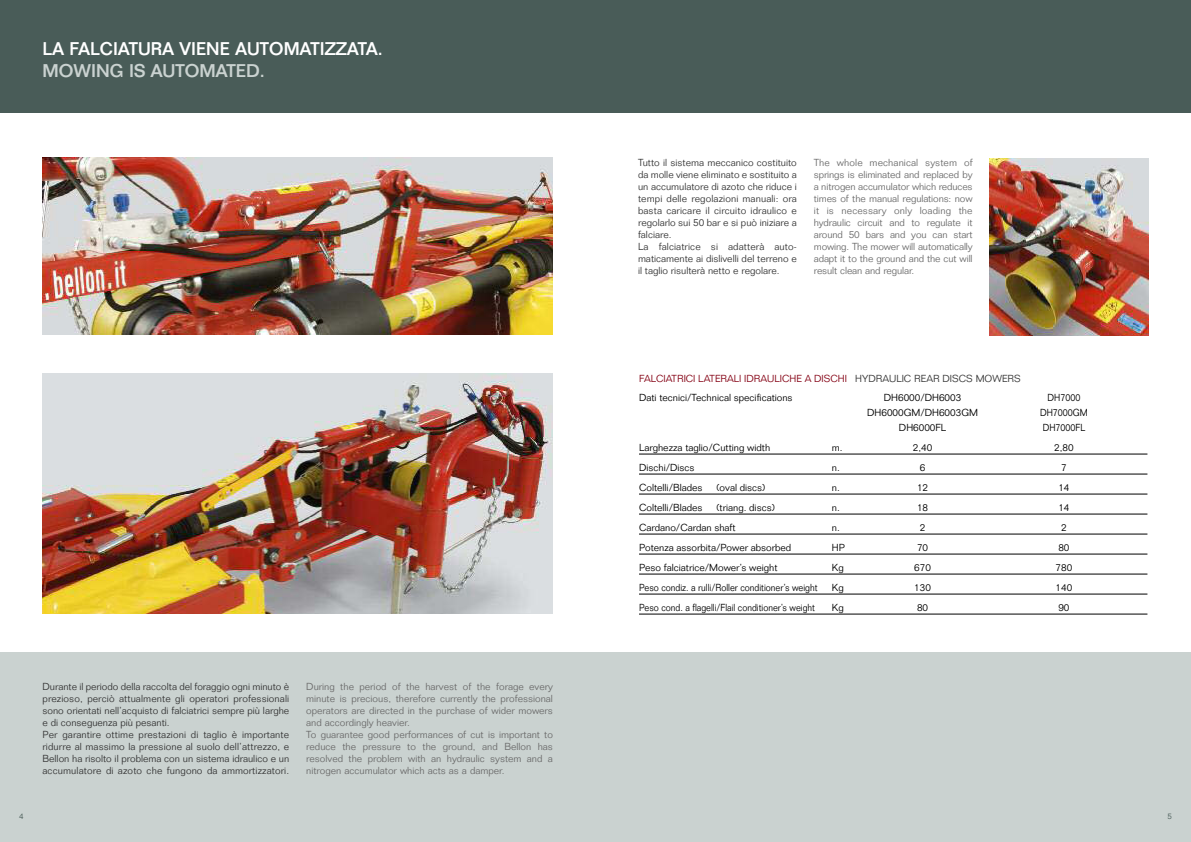
<style>
.page{position:relative;width:1191px;height:842px;background:#fff}
.page>*{position:absolute;margin:0;border:0;box-sizing:border-box;transform-origin:0 0}
.t1{font:500 18px "Folio";letter-spacing:.005em;color:#fff}
.t2{font:500 18px "Folio";color:#cad2d0}
.t3{font:300 10px/12px "Folio";color:#353535}
.t4{font:300 10px/12px "Folio";color:#6b6b6b;text-align:justify}
.t5{font:300 10px "Folio";color:#000}
.t6{font:300 10px "Folio";color:#000;scale:.9 1}
.t7{font:300 10px/19px "Folio";color:#840013}
.t8{font:300 8px "Folio";color:#495c58}
.s1{color:#353535}
.s2{color:#000}
</style>
<div class="page">
<img style="left:43px;top:373px;width:510px;height:241px">
<div style="left:595px;top:652px;width:596px;height:190px;background:#cad2d0"></div>
<div style="left:0;top:652px;width:595px;height:190px;background:#cad2d0"></div>
<div style="left:0;top:0;width:595px;height:113px;background:#495c58"></div>
<div style="left:595px;top:0;width:596px;height:113px;background:#495c58"></div>
<img style="left:43px;top:157px;width:510px;height:177px">
<img style="left:989px;top:158px;width:159px;height:177px">
<hr style="left:639px;top:454px;width:508px;height:1px;background:#000">
<hr style="left:639px;top:474px;width:508px;height:1px;background:#000">
<hr style="left:639px;top:494px;width:508px;height:1px;background:#000">
<hr style="left:639px;top:514px;width:508px;height:1px;background:#000">
<hr style="left:639px;top:534px;width:508px;height:1px;background:#000">
<hr style="left:639px;top:554px;width:508px;height:1px;background:#000">
<hr style="left:639px;top:574px;width:508px;height:1px;background:#000">
<hr style="left:639px;top:594px;width:508px;height:1px;background:#000">
<hr style="left:639px;top:614px;width:508px;height:1px;background:#000">
<h1 class="t1" style="left:43px;top:43px;width:341px">LA FALCIATURA VIENE AUTOMATIZZATA.</h1>
<h1 class="t2" style="left:43px;top:65px;width:224px">MOWING IS AUTOMATED.</h1>
<p class="t8" style="left:19px;top:814px;width:6px">4</p>
<p class="t3" style="left:43px;top:682px;width:248px">Durante il periodo della raccolta del foraggio ogni minuto è prezioso, perciò attualmente gli operatori professionali sono orientati nell’acquisto di falciatrici sempre più larghe e di conseguenza più pesanti.<br>Per garantire ottime prestazioni di taglio è importante ridurre al massimo la pressione al suolo dell’attrezzo, e Bellon ha risolto il problema con un sistema idraulico e un accumulatore di azoto che fungono da ammortizzatori.</p>
<p class="t4" style="left:306px;top:682px;width:248px;text-align:left">During the period of the harvest of the forage every minute is precious, therefore currently the professional operators are directed in the purchase of wider mowers and accordingly heavier.<br>To guarantee good performances of cut is important to reduce the pressure to the ground, and Bellon has resolved the problem with an hydraulic system and a nitrogen accumulator which acts as a damper.</p>
<p class="t3" style="left:638px;top:158px;width:160px">Tutto il sistema meccanico costituito da molle viene eliminato e sostituito a un accumulatore di azoto che riduce i tempi delle regolazioni manuali: ora basta caricare il circuito idraulico e regolarlo sui 50 bar e si può iniziare a falciare.<br>La falciatrice si adatterà auto&shy;maticamente ai dislivelli del terreno e il taglio risulterà netto e regolare.</p>
<p class="t4" style="left:814px;top:158px;width:160px">The whole mechanical system of springs is eliminated and replaced by a nitrogen accumulator which reduces times of the manual regulations: now it is necessary only loading the hydraulic circuit and to regulate it around 50 bars and you can start mowing. The mower will automatically adapt it to the ground and the cut will result clean and regular.</p>
<p class="t7" style="left:639px;top:370px;width:383px">FALCIATRICI LATERALI IDRAULICHE A DISCHI <span class="s1">HYDRAULIC REAR DISCS MOWERS<br></span><span class="s2">Dati tecnici/Technical specifications</span></p>
<p class="t5" style="left:884px;top:394px;width:79px">DH6000/DH6003</p>
<p class="t6" style="left:1047px;top:394px;width:38px">DH7000</p>
<p class="t5" style="left:867px;top:409px;width:112px">DH6000GM/DH6003GM</p>
<p class="t6" style="left:1040px;top:409px;width:55px">DH7000GM</p>
<p class="t5" style="left:899px;top:424px;width:49px">DH6000FL</p>
<p class="t6" style="left:1042px;top:424px;width:49px">DH7000FL</p>
<p class="t5" style="left:639px;top:444px;width:133px">Larghezza taglio/Cutting width</p>
<p class="t5" style="left:832px;top:444px;width:12px">m.</p>
<p class="t5" style="left:913px;top:444px;width:21px">2,40</p>
<p class="t5" style="left:1054px;top:444px;width:21px">2,80</p>
<p class="t5" style="left:639px;top:464px;width:57px">Dischi/Discs</p>
<p class="t5" style="left:832px;top:464px;width:9px">n.</p>
<p class="t5" style="left:919px;top:464px;width:7px">6</p>
<p class="t5" style="left:1061px;top:464px;width:7px">7</p>
<p class="t5" style="left:639px;top:484px;width:65px">Coltelli/Blades</p>
<p class="t5" style="left:716px;top:484px;width:50px">(oval discs)</p>
<p class="t5" style="left:832px;top:484px;width:9px">n.</p>
<p class="t5" style="left:917px;top:484px;width:13px">12</p>
<p class="t5" style="left:1058px;top:484px;width:13px">14</p>
<p class="t5" style="left:639px;top:504px;width:65px">Coltelli/Blades</p>
<p class="t5" style="left:716px;top:504px;width:60px">(triang. discs)</p>
<p class="t5" style="left:832px;top:504px;width:9px">n.</p>
<p class="t5" style="left:917px;top:504px;width:13px">18</p>
<p class="t5" style="left:1058px;top:504px;width:13px">14</p>
<p class="t5" style="left:639px;top:524px;width:98px">Cardano/Cardan shaft</p>
<p class="t5" style="left:832px;top:524px;width:9px">n.</p>
<p class="t5" style="left:919px;top:524px;width:7px">2</p>
<p class="t5" style="left:1061px;top:524px;width:7px">2</p>
<p class="t5" style="left:639px;top:544px;width:154px">Potenza assorbita/Power absorbed</p>
<p class="t5" style="left:832px;top:544px;width:14px">HP</p>
<p class="t5" style="left:917px;top:544px;width:13px">70</p>
<p class="t5" style="left:1058px;top:544px;width:13px">80</p>
<p class="t5" style="left:639px;top:564px;width:140px">Peso falciatrice/Mower’s weight</p>
<p class="t5" style="left:832px;top:564px;width:13px">Kg</p>
<p class="t5" style="left:914px;top:564px;width:18px">670</p>
<p class="t5" style="left:1055px;top:564px;width:18px">780</p>
<p class="t6" style="left:639px;top:584px;width:200px">Peso condiz. a rulli/Roller conditioner’s weight</p>
<p class="t5" style="left:832px;top:584px;width:13px">Kg</p>
<p class="t5" style="left:914px;top:584px;width:18px">130</p>
<p class="t5" style="left:1055px;top:584px;width:18px">140</p>
<p class="t6" style="left:639px;top:604px;width:197px">Peso cond. a flagelli/Flail conditioner’s weight</p>
<p class="t5" style="left:832px;top:604px;width:13px">Kg</p>
<p class="t5" style="left:917px;top:604px;width:13px">80</p>
<p class="t5" style="left:1058px;top:604px;width:13px">90</p>
<p class="t8" style="left:1167px;top:814px;width:6px">5</p>
</div>
